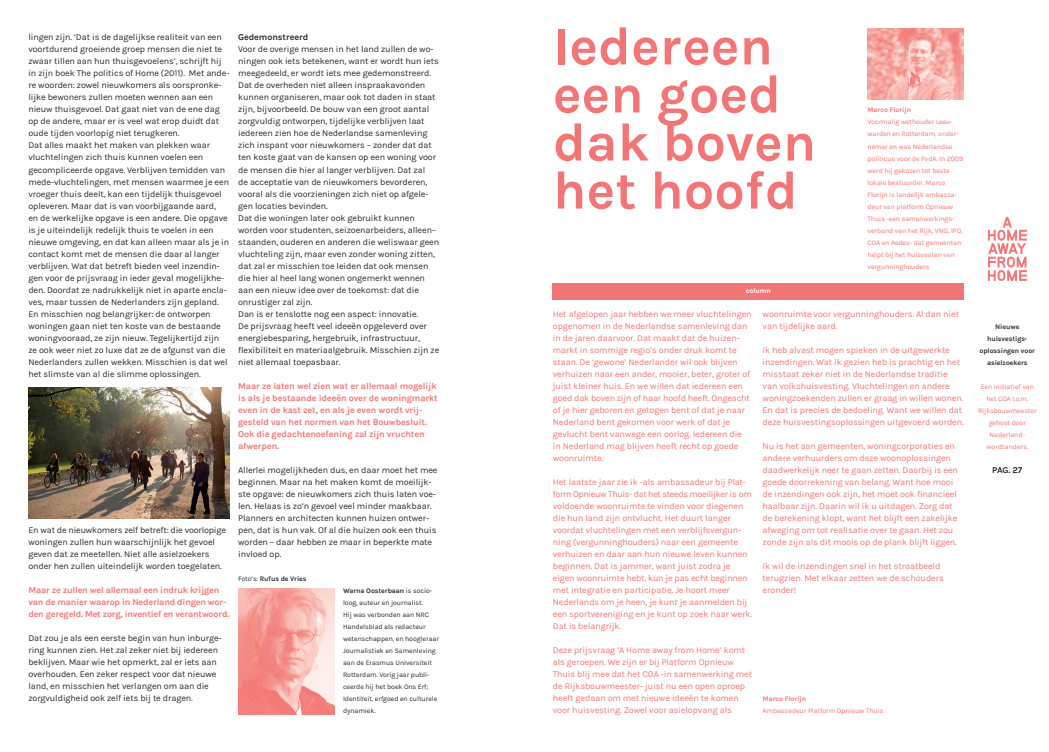
<style>
.page{position:relative;width:1049px;height:752px;background:#fff}
.page>*{position:absolute;margin:0;border:0;box-sizing:border-box;transform-origin:0 0}
.t1{font:700 54px/48px "Karla";color:#f27676}
.t2{font:9px/12px "Karla";letter-spacing:-.01em;color:#282d31}
.t3{font:9px/12px "Karla";letter-spacing:-.01em;color:#f27676}
.t4{font:700 9px/12px "Karla";letter-spacing:-.01em;color:#f27676}
.t5{font:700 9px "Karla";letter-spacing:-.01em;color:#282d31}
.t6{font:7px/12px "Karla";letter-spacing:-.01em;color:#f27676;text-align:center}
.t7{font:7px/12px "Karla";letter-spacing:-.01em;color:#282d31}
.t8{font:700 7px/12px "Karla";letter-spacing:-.01em;color:#282d31;text-align:center}
.t9{font:700 7px "Karla";letter-spacing:-.01em;color:#f27676}
.t10{font:700 7px "Karla";letter-spacing:-.01em;color:#fff}
.s1{font-weight:400}
.s2{font-weight:700}
</style>
<div class="page">
<svg style="left:988px;top:217px;width:39px;height:64px"></svg>
<img style="left:867px;top:28px;width:97px;height:72px">
<img style="left:28px;top:387px;width:202px;height:131px">
<img style="left:238px;top:588px;width:96px;height:126px">
<div style="left:553px;top:283px;width:411px;height:17px;background:#f27676"></div>
<p class="t2" style="left:28px;top:31px;width:203px">lingen zijn. ‘Dat is de dagelijkse realiteit van een voortdurend groeiende groep mensen die niet te zwaar tillen aan hun thuisgevoelens’, schrijft hij in zijn boek The politics of Home (2011). Met ande&shy;re woorden: zowel nieuwkomers als oorspronke&shy;lijke bewoners zullen moeten wennen aan een nieuw thuisgevoel. Dat gaat niet van de ene dag op de andere, maar er is veel wat erop duidt dat oude tijden voorlopig niet terugkeren.<br>Dat alles maakt het maken van plekken waar vluchtelingen zich thuis kunnen voelen een gecompliceerde opgave. Verblijven temidden van mede-vluchtelingen, met mensen waarmee je een vroeger thuis deelt, kan een tijdelijk thuisgevoel opleveren. Maar dat is van voorbijgaande aard,<br>en de werkelijke opgave is een andere. Die opgave is je uiteindelijk redelijk thuis te voelen in een nieuwe omgeving, en dat kan alleen maar als je in contact komt met de mensen die daar al langer verblijven. Wat dat betreft bieden veel inzendin&shy;gen voor de prijsvraag in ieder geval mogelijkhe&shy;den. Doordat ze nadrukkelijk niet in aparte encla&shy;ves, maar tussen de Nederlanders zijn gepland.<br>En misschien nog belangrijker: de ontworpen woningen gaan niet ten koste van de bestaande woningvooraad, ze zijn nieuw. Tegelijkertijd zijn ze ook weer niet zo luxe dat ze de afgunst van die Nederlanders zullen wekken. Misschien is dat wel het slimste van al die slimme oplossingen.</p>
<p class="t2" style="left:28px;top:523px;width:199px">En wat de nieuwkomers zelf betreft: die voorlopige woningen zullen hun waarschijnlijk het gevoel geven dat ze meetellen. Niet alle asielzoekers onder hen zullen uiteindelijk worden toegelaten.</p>
<p class="t4" style="left:28px;top:583px;width:202px">Maar ze zullen wel allemaal een indruk krijgen van de manier waarop in Nederland dingen wor&shy;den geregeld. Met zorg, inventief en verantwoord.</p>
<p class="t2" style="left:28px;top:631px;width:195px">Dat zou je als een eerste begin van hun inburge&shy;ring kunnen zien. Het zal zeker niet bij iedereen beklijven. Maar wie het opmerkt, zal er iets aan overhouden. Een zeker respect voor dat nieuwe land, en misschien het verlangen om aan die zorgvuldigheid ook zelf iets bij te dragen.</p>
<p class="t5" style="left:238px;top:32px;width:72px">Gedemonstreerd</p>
<p class="t2" style="left:238px;top:43px;width:203px">Voor de overige mensen in het land zullen de wo&shy;ningen ook iets betekenen, want er wordt hun iets meegedeeld, er wordt iets mee gedemonstreerd.<br>Dat de overheden niet alleen inspraakavonden kunnen organiseren, maar ook tot daden in staat zijn, bijvoorbeeld. De bouw van een groot aantal zorgvuldig ontworpen, tijdelijke verblijven laat iedereen zien hoe de Nederlandse samenleving zich inspant voor nieuwkomers – zonder dat dat ten koste gaat van de kansen op een woning voor de mensen die hier al langer verblijven. Dat zal<br>de acceptatie van de nieuwkomers bevorderen, vooral als die voorzieningen zich niet op afgele&shy;gen locaties bevinden.<br>Dat die woningen later ook gebruikt kunnen worden voor studenten, seizoenarbeiders, alleen&shy;staanden, ouderen en anderen die weliswaar geen vluchteling zijn, maar even zonder woning zitten, dat zal er misschien toe leiden dat ook mensen die hier al heel lang wonen ongemerkt wennen aan een nieuw idee over de toekomst: dat die onrustiger zal zijn.<br>Dan is er tenslotte nog een aspect: innovatie.<br>De prijsvraag heeft veel ideeën opgeleverd over energiebesparing, hergebruik, infrastructuur, flexibiliteit en materiaalgebruik. Misschien zijn ze niet allemaal toepasbaar.</p>
<p class="t4" style="left:238px;top:379px;width:201px">Maar ze laten wel zien wat er allemaal mogelijk is als je bestaande ideeën over de woningmarkt even in de kast zet, en als je even wordt vrij&shy;gesteld van het normen van het Bouwbesluit.<br>Ook die gedachtenoefening zal zijn vruchten afwerpen.</p>
<p class="t2" style="left:238px;top:463px;width:201px">Allerlei mogelijkheden dus, en daar moet het mee beginnen. Maar na het maken komt de moeilijk&shy;ste opgave: de nieuwkomers zich thuis laten voe&shy;len. Helaas is zo’n gevoel veel minder maakbaar.<br>Planners en architecten kunnen huizen ontwer&shy;pen, dat is hun vak. Of al die huizen ook een thuis worden – daar hebben ze maar in beperkte mate invloed op.</p>
<p class="t8" style="left:238px;top:572px;width:70px"><span class="s1">Foto’s:</span> Rufus de Vries</p>
<p class="t7" style="left:343px;top:584px;width:98px"><span class="s2">Warna Oosterbaan</span> is socio&shy;loog, auteur en journalist.<br>Hij was verbonden aan NRC<br>Handelsblad als redacteur wetenschappen, en hoogleraar<br>Journalistiek en Samenleving aan de Erasmus Universiteit<br>Rotterdam. Vorig jaar publi&shy;ceerde hij het boek Ons Erf;<br>Identiteit, erfgoed en culturele dynamiek.</p>
<h1 class="t1" style="left:553px;top:22px;width:265px">Iedereen een goed dak boven het hoofd</h1>
<p class="t10" style="left:746px;top:287px;width:26px">column</p>
<p class="t9" style="left:867px;top:106px;width:45px">Marco Florijn</p>
<p class="t6" style="left:867px;top:116px;width:97px;text-align:left">Voormalig wethouder Leeu&shy;warden en Rotterdam, onder&shy;nemer en was Nederlandse politicus voor de PvdA. In 2009 werd hij gekozen tot beste lokale bestuurder. Marco<br>Florijn is landelijk ambassa&shy;deur van platform Opnieuw<br>Thuis -een samenwerkings&shy;verband van het Rijk, VNG, IPO,<br>COA en Aedes- dat gemeenten helpt bij het huisvesten van vergunninghouders</p>
<p class="t3" style="left:553px;top:307px;width:200px">Het afgelopen jaar hebben we meer vluchtelingen opgenomen in de Nederlandse samenleving dan in de jaren daarvoor. Dat maakt dat de huizen&shy;markt in sommige regio’s onder druk komt te staan. De ‘gewone’ Nederlander wil ook blijven verhuizen naar een ander, mooier, beter, groter of juist kleiner huis. En we willen dat iedereen een goed dak boven zijn of haar hoofd heeft. Ongeacht of je hier geboren en getogen bent of dat je naar Nederland bent gekomen voor werk of dat je gevlucht bent vanwege een oorlog. Iedereen die in Nederland mag blijven heeft recht op goede woonruimte.</p>
<p class="t3" style="left:553px;top:475px;width:201px">Het laatste jaar zie ik -als ambassadeur bij Plat&shy;form Opnieuw Thuis- dat het steeds moeilijker is om voldoende woonruimte te vinden voor diegenen die hun land zijn ontvlucht. Het duurt langer voordat vluchtelingen met een verblijfsvergun&shy;ning (vergunninghouders) naar een gemeente verhuizen en daar aan hun nieuwe leven kunnen beginnen. Dat is jammer, want juist zodra je eigen woonruimte hebt, kun je pas echt beginnen met integratie en participatie. Je hoort meer Nederlands om je heen, je kunt je aanmelden bij een sportvereniging en je kunt op zoek naar werk.<br>Dat is belangrijk.</p>
<p class="t3" style="left:553px;top:643px;width:201px">Deze prijsvraag ‘A Home away from Home’ komt als geroepen. We zijn er bij Platform Opnieuw Thuis blij mee dat het COA -in samenwerking met de Rijksbouwmeester- juist nu een open oproep heeft gedaan om met nieuwe ideeën te komen voor huisvesting. Zowel voor asielopvang als</p>
<p class="t3" style="left:763px;top:307px;width:198px">woonruimte voor vergunninghouders. Al dan niet van tijdelijke aard.</p>
<p class="t3" style="left:763px;top:343px;width:203px">Ik heb alvast mogen spieken in de uitgewerkte inzendingen. Wat ik gezien heb is prachtig en het misstaat zeker niet in de Nederlandse traditie van volkshuisvesting. Vluchtelingen en andere woningzoekenden zullen er graag in willen wonen.<br>En dat is precies de bedoeling. Want we willen dat deze huisvestingsoplossingen uitgevoerd worden.</p>
<p class="t3" style="left:763px;top:439px;width:197px">Nu is het aan gemeenten, woningcorporaties en andere verhuurders om deze woonoplossingen daadwerkelijk neer te gaan zetten. Daarbij is een goede doorrekening van belang. Want hoe mooi de inzendingen ook zijn, het moet ook financieel haalbaar zijn. Daarin wil ik u uitdagen. Zorg dat de berekening klopt, want het blijft een zakelijke afweging om tot realisatie over te gaan. Het zou zonde zijn als dit moois op de plank blijft liggen.</p>
<p class="t3" style="left:763px;top:559px;width:183px">Ik wil de inzendingen snel in het straatbeeld terugzien. Met elkaar zetten we de schouders eronder!</p>
<p class="t9" style="left:763px;top:694px;width:45px">Marco Florijn</p>
<p class="t6" style="left:763px;top:704px;width:122px">Ambassadeur Platform Opnieuw Thuis</p>
<p class="t8" style="left:979px;top:320px;width:57px">Nieuwe huisvestigs&shy;oplossingen voor asielzoekers</p>
<p class="t6" style="left:978px;top:380px;width:60px">Een initiatief van het COA i.s.m.<br>Rijksbouwmeester gehost door<br>Nederland&shy;wordtanders.</p>
<p class="t5" style="left:992px;top:464px;width:32px">PAG. 27</p>
</div>
